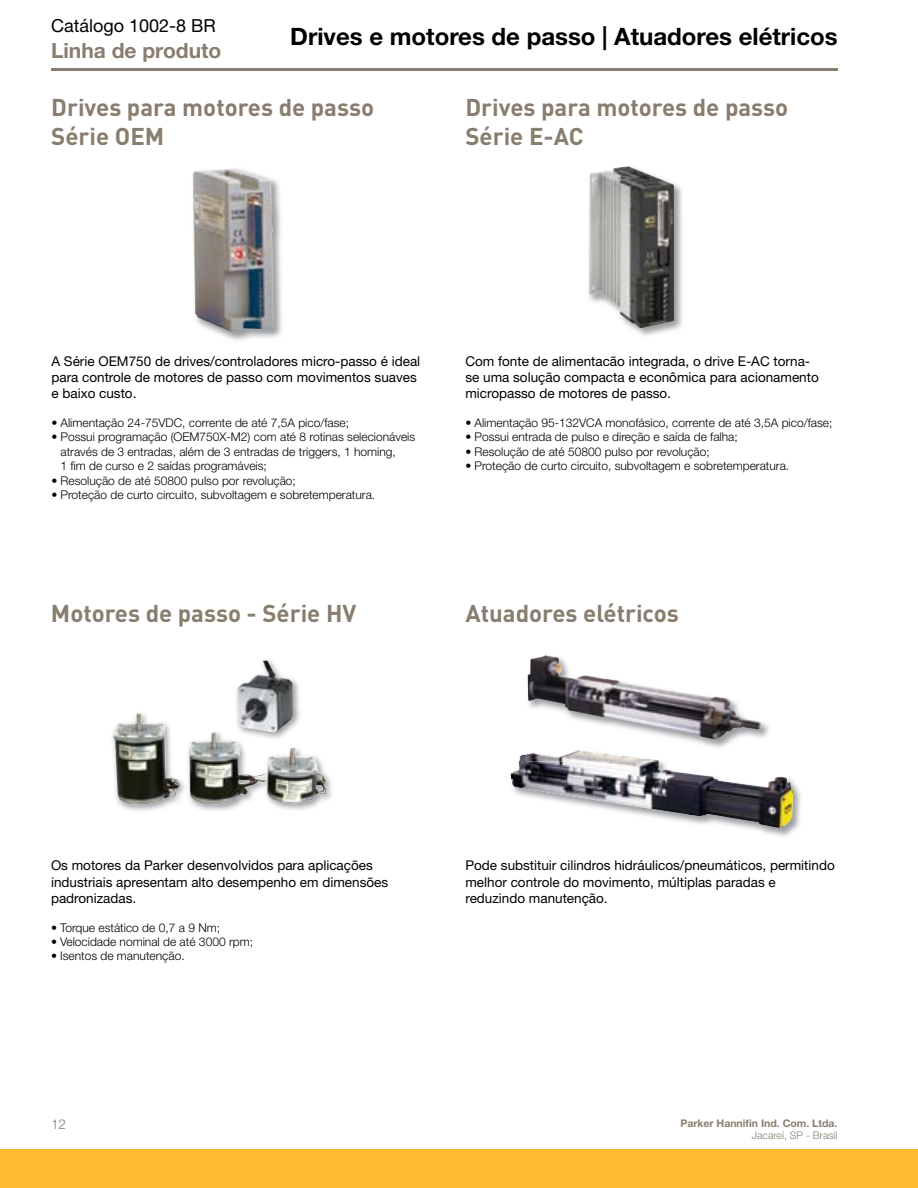
<style>
.page{position:relative;width:918px;height:1188px;background:#fff}
.page>*{position:absolute;margin:0;border:0;box-sizing:border-box;transform-origin:0 0}
.t1{font:700 24px/28.8px "DINOT";color:#887d6e}
.t2{font:700 24px "Helvetica Neue LT Std";color:#000}
.t3{font:700 21px "Helvetica Neue LT Std";color:#887d6e}
.t4{font:18px "Helvetica Neue LT Std";color:#000}
.t5{font:13.5px/16.2px "Helvetica Neue LT Std";color:#000}
.t6{font:300 13.5px "Helvetica Neue LT Std";color:#887d6e}
.t7{font:300 12px/14.4px "Helvetica Neue LT Std";color:#000}
.t8{font:700 10.5px/12px "Helvetica Neue LT Std";color:#887d6e;text-align:right}
.s1{font-weight:300}
</style>
<div class="page">
<div style="left:0;top:1150px;width:918px;height:38px;background:#fdbb30"></div>
<hr style="left:51px;top:68px;width:786px;height:3px;background:#887d6e">
<img style="left:189px;top:732px;width:138px;height:72px">
<img style="left:114px;top:713px;width:67px;height:92px">
<img style="left:234px;top:660px;width:78px;height:91px">
<img style="left:234px;top:741px;width:61px;height:10px">
<img style="left:238px;top:661px;width:55px;height:71px">
<img style="left:192px;top:174px;width:90px;height:183px">
<img style="left:193px;top:168px;width:81px;height:164px">
<img style="left:588px;top:183px;width:94px;height:153px">
<img style="left:589px;top:166px;width:85px;height:162px">
<img style="left:510px;top:773px;width:291px;height:64px">
<img style="left:511px;top:754px;width:283px;height:74px">
<img style="left:527px;top:675px;width:258px;height:87px">
<img style="left:527px;top:750px;width:132px;height:12px">
<img style="left:528px;top:655px;width:234px;height:85px">
<p class="t4" style="left:51px;top:15px;width:166px">Catálogo 1002-8 BR</p>
<p class="t3" style="left:51px;top:37px;width:172px">Linha de produto</p>
<p class="t2" style="left:290px;top:22px;width:549px">Drives e motores de passo | Atuadores elétricos</p>
<p class="t1" style="left:51px;top:92px;width:324px">Drives para motores de passo<br>Série OEM</p>
<p class="t1" style="left:465px;top:92px;width:324px">Drives para motores de passo<br>Série E-AC</p>
<p class="t5" style="left:51px;top:353px;width:370px">A Série OEM750 de drives/controladores micro-passo é ideal para controle de motores de passo com movimentos suaves e baixo custo.</p>
<p class="t7" style="left:51px;top:415px;width:299px">• Alimentação 24-75VDC, corrente de até 7,5A pico/fase;</p>
<p class="t7" style="left:60px;top:430px;width:356px;text-indent:-9px">• Possui programação (OEM750X-M2) com até 8 rotinas selecionáveis através de 3 entradas, além de 3 entradas de triggers, 1 homing,<br>1 fim de curso e 2 saídas programáveis;</p>
<p class="t7" style="left:51px;top:473px;width:246px">• Resolução de até 50800 pulso por revolução;</p>
<p class="t7" style="left:51px;top:487px;width:325px">• Proteção de curto circuito, subvoltagem e sobretemperatura.</p>
<p class="t1" style="left:51px;top:598px;width:307px">Motores de passo - Série HV</p>
<p class="t5" style="left:465px;top:353px;width:355px">Com fonte de alimentacão integrada, o drive E-AC torna&shy;se uma solução compacta e econômica para acionamento micropasso de motores de passo.</p>
<p class="t7" style="left:465px;top:415px;width:368px">• Alimentação 95-132VCA monofásico, corrente de até 3,5A pico/fase;</p>
<p class="t7" style="left:465px;top:430px;width:274px">• Possui entrada de pulso e direção e saída de falha;</p>
<p class="t7" style="left:465px;top:444px;width:246px">• Resolução de até 50800 pulso por revolução;</p>
<p class="t7" style="left:465px;top:458px;width:325px">• Proteção de curto circuito, subvoltagem e sobretemperatura.</p>
<p class="t1" style="left:465px;top:598px;width:215px">Atuadores elétricos</p>
<p class="t5" style="left:51px;top:857px;width:339px">Os motores da Parker desenvolvidos para aplicações industriais apresentam alto desempenho em dimensões padronizadas.</p>
<p class="t7" style="left:51px;top:920px;width:171px">• Torque estático de 0,7 a 9 Nm;</p>
<p class="t7" style="left:51px;top:934px;width:203px">• Velocidade nominal de até 3000 rpm;</p>
<p class="t7" style="left:51px;top:949px;width:135px">• Isentos de manutenção.</p>
<p class="t5" style="left:465px;top:857px;width:371px">Pode substituir cilindros hidráulicos/pneumáticos, permitindo melhor controle do movimento, múltiplas paradas e reduzindo manutenção.</p>
<p class="t6" style="left:51px;top:1116px;width:17px">12</p>
<p class="t8" style="left:680px;top:1117px;width:159px">Parker Hannifin Ind. Com. Ltda.<br><span class="s1">Jacareí, SP - Brasil</span></p>
</div>
